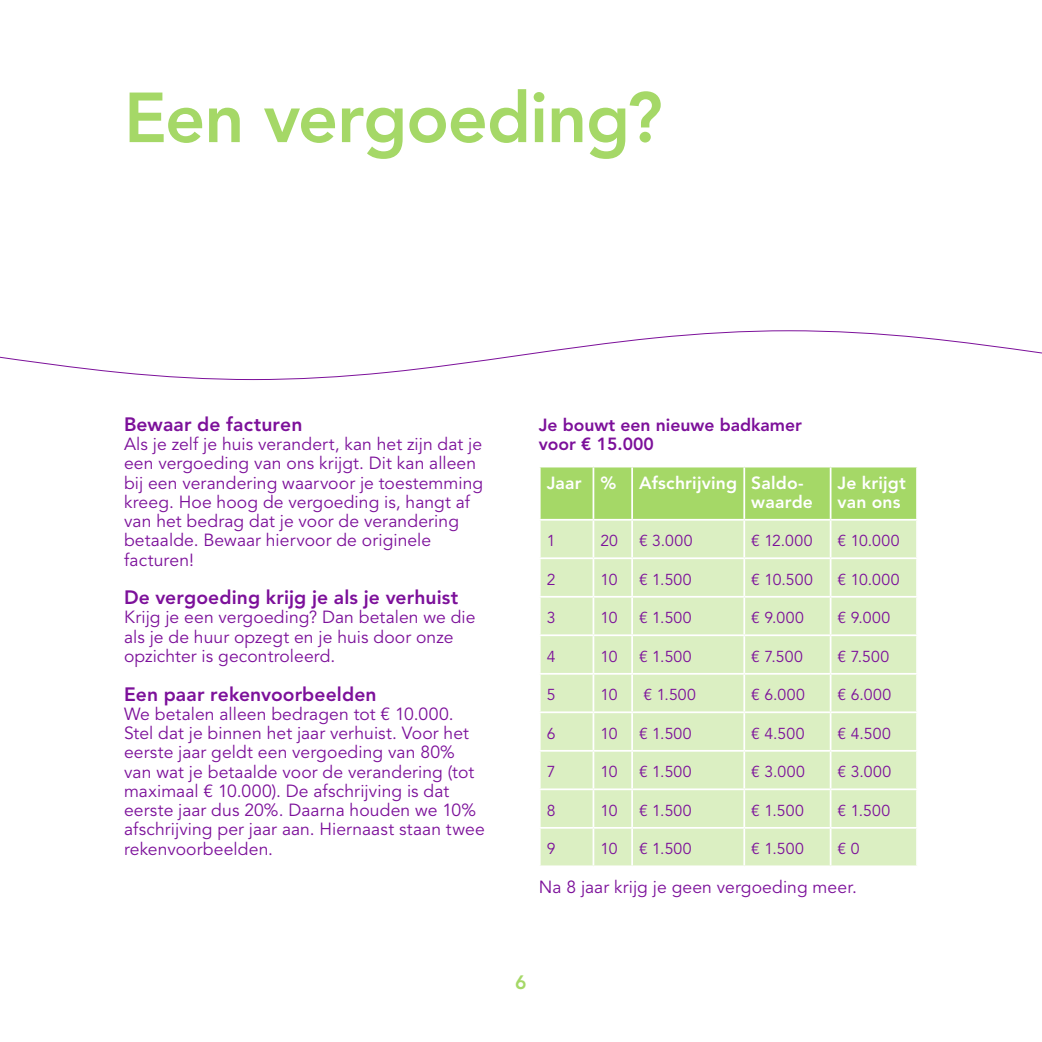
<style>
.page{position:relative;width:1042px;height:1042px;background:#fff}
.page>*{position:absolute;margin:0;border:0;box-sizing:border-box;transform-origin:0 0}
.t1{font:800 70px "Avenir LT Std";letter-spacing:-.015em;color:#a5d867}
.t2{font:800 19.25px "Avenir LT Std";letter-spacing:.005em;color:#7c109a}
.t3{font:800 19.25px "Avenir LT Std";color:#a5d867}
.t4{font:17.5px/19.2px "Avenir LT Std";letter-spacing:.005em;color:#7c109a}
.t5{font:800 17.5px/19.2px "Avenir LT Std";letter-spacing:.01em;color:#fff}
.t6{font:800 17.5px/19.2px "Avenir LT Std";color:#7c109a}
.t7{font:15.75px "Avenir LT Std";letter-spacing:.04em;color:#7c109a}
</style>
<div class="page">
<svg style="left:0;top:330px;width:1042px;height:50px"></svg>
<div style="left:540px;top:467px;width:376px;height:52px;background:#a5d867"></div>
<div style="left:540px;top:521px;width:376px;height:344px;background:#dbefc2"></div>
<hr style="left:592px;top:467px;width:2px;height:52px;background:#fff">
<hr style="left:631px;top:467px;width:2px;height:52px;background:#fff">
<hr style="left:743px;top:467px;width:2px;height:52px;background:#fff">
<hr style="left:830px;top:467px;width:1px;height:52px;background:#fff">
<hr style="left:592px;top:521px;width:2px;height:36px;background:#fff">
<hr style="left:631px;top:521px;width:2px;height:36px;background:#fff">
<hr style="left:743px;top:521px;width:2px;height:36px;background:#fff">
<hr style="left:830px;top:521px;width:1px;height:36px;background:#fff">
<hr style="left:539px;top:557px;width:54px;height:2px;background:#fff">
<hr style="left:593px;top:557px;width:39px;height:2px;background:#fff">
<hr style="left:592px;top:559px;width:2px;height:37px;background:#fff">
<hr style="left:632px;top:557px;width:112px;height:2px;background:#fff">
<hr style="left:631px;top:559px;width:2px;height:37px;background:#fff">
<hr style="left:744px;top:557px;width:86px;height:2px;background:#fff">
<hr style="left:743px;top:559px;width:2px;height:37px;background:#fff">
<hr style="left:830px;top:557px;width:88px;height:2px;background:#fff">
<hr style="left:830px;top:559px;width:1px;height:37px;background:#fff">
<hr style="left:539px;top:596px;width:54px;height:2px;background:#fff">
<hr style="left:593px;top:596px;width:39px;height:2px;background:#fff">
<hr style="left:592px;top:598px;width:2px;height:36px;background:#fff">
<hr style="left:632px;top:596px;width:112px;height:2px;background:#fff">
<hr style="left:631px;top:598px;width:2px;height:36px;background:#fff">
<hr style="left:744px;top:596px;width:86px;height:2px;background:#fff">
<hr style="left:743px;top:598px;width:2px;height:36px;background:#fff">
<hr style="left:830px;top:596px;width:88px;height:2px;background:#fff">
<hr style="left:830px;top:598px;width:1px;height:36px;background:#fff">
<hr style="left:539px;top:634px;width:54px;height:2px;background:#fff">
<hr style="left:593px;top:634px;width:39px;height:2px;background:#fff">
<hr style="left:592px;top:636px;width:2px;height:37px;background:#fff">
<hr style="left:632px;top:634px;width:112px;height:2px;background:#fff">
<hr style="left:631px;top:636px;width:2px;height:37px;background:#fff">
<hr style="left:744px;top:634px;width:86px;height:2px;background:#fff">
<hr style="left:743px;top:636px;width:2px;height:37px;background:#fff">
<hr style="left:830px;top:634px;width:88px;height:2px;background:#fff">
<hr style="left:830px;top:636px;width:1px;height:37px;background:#fff">
<hr style="left:539px;top:673px;width:54px;height:2px;background:#fff">
<hr style="left:593px;top:673px;width:39px;height:2px;background:#fff">
<hr style="left:592px;top:675px;width:2px;height:36px;background:#fff">
<hr style="left:632px;top:673px;width:112px;height:2px;background:#fff">
<hr style="left:631px;top:675px;width:2px;height:36px;background:#fff">
<hr style="left:744px;top:673px;width:86px;height:2px;background:#fff">
<hr style="left:743px;top:675px;width:2px;height:36px;background:#fff">
<hr style="left:830px;top:673px;width:88px;height:2px;background:#fff">
<hr style="left:830px;top:675px;width:1px;height:36px;background:#fff">
<hr style="left:539px;top:711px;width:54px;height:2px;background:#fff">
<hr style="left:593px;top:711px;width:39px;height:2px;background:#fff">
<hr style="left:592px;top:713px;width:2px;height:37px;background:#fff">
<hr style="left:632px;top:711px;width:112px;height:2px;background:#fff">
<hr style="left:631px;top:713px;width:2px;height:37px;background:#fff">
<hr style="left:744px;top:711px;width:86px;height:2px;background:#fff">
<hr style="left:743px;top:713px;width:2px;height:37px;background:#fff">
<hr style="left:830px;top:711px;width:88px;height:2px;background:#fff">
<hr style="left:830px;top:713px;width:1px;height:37px;background:#fff">
<hr style="left:539px;top:750px;width:54px;height:2px;background:#fff">
<hr style="left:593px;top:750px;width:39px;height:2px;background:#fff">
<hr style="left:592px;top:752px;width:2px;height:36px;background:#fff">
<hr style="left:632px;top:750px;width:112px;height:2px;background:#fff">
<hr style="left:631px;top:752px;width:2px;height:36px;background:#fff">
<hr style="left:744px;top:750px;width:86px;height:2px;background:#fff">
<hr style="left:743px;top:752px;width:2px;height:36px;background:#fff">
<hr style="left:830px;top:750px;width:88px;height:2px;background:#fff">
<hr style="left:830px;top:752px;width:1px;height:36px;background:#fff">
<hr style="left:539px;top:788px;width:54px;height:2px;background:#fff">
<hr style="left:593px;top:788px;width:39px;height:2px;background:#fff">
<hr style="left:592px;top:790px;width:2px;height:37px;background:#fff">
<hr style="left:632px;top:788px;width:112px;height:2px;background:#fff">
<hr style="left:631px;top:790px;width:2px;height:37px;background:#fff">
<hr style="left:744px;top:788px;width:86px;height:2px;background:#fff">
<hr style="left:743px;top:790px;width:2px;height:37px;background:#fff">
<hr style="left:830px;top:788px;width:88px;height:2px;background:#fff">
<hr style="left:830px;top:790px;width:1px;height:37px;background:#fff">
<hr style="left:539px;top:827px;width:54px;height:2px;background:#fff">
<hr style="left:593px;top:827px;width:39px;height:2px;background:#fff">
<hr style="left:592px;top:829px;width:2px;height:36px;background:#fff">
<hr style="left:632px;top:827px;width:112px;height:2px;background:#fff">
<hr style="left:631px;top:829px;width:2px;height:36px;background:#fff">
<hr style="left:744px;top:827px;width:86px;height:2px;background:#fff">
<hr style="left:743px;top:829px;width:2px;height:36px;background:#fff">
<hr style="left:830px;top:827px;width:88px;height:2px;background:#fff">
<hr style="left:830px;top:829px;width:1px;height:36px;background:#fff">
<h1 class="t1" style="left:124px;top:76px;width:540px">Een vergoeding?</h1>
<p class="t2" style="left:124px;top:413px;width:180px">Bewaar de facturen</p>
<p class="t4" style="left:124px;top:435px;width:361px">Als je zelf je huis verandert, kan het zijn dat je een vergoeding van ons krijgt. Dit kan alleen bij een verandering waarvoor je toestemming kreeg. Hoe hoog de vergoeding is, hangt af van het bedrag dat je voor de verandering betaalde. Bewaar hiervoor de originele facturen!</p>
<p class="t2" style="left:124px;top:586px;width:336px">De vergoeding krijg je als je verhuist</p>
<p class="t4" style="left:124px;top:608px;width:353px">Krijg je een vergoeding? Dan betalen we die als je de huur opzegt en je huis door onze opzichter is gecontroleerd.</p>
<p class="t2" style="left:124px;top:682px;width:254px">Een paar rekenvoorbeelden</p>
<p class="t4" style="left:124px;top:704px;width:362px">We betalen alleen bedragen tot € 10.000.<br>Stel dat je binnen het jaar verhuist. Voor het eerste jaar geldt een vergoeding van 80% van wat je betaalde voor de verandering (tot maximaal € 10.000). De afschrijving is dat eerste jaar dus 20%. Daarna houden we 10% afschrijving per jaar aan. Hiernaast staan twee rekenvoorbeelden.</p>
<p class="t6" style="left:539px;top:415px;width:265px">Je bouwt een nieuwe badkamer voor € 15.000</p>
<p class="t5" style="left:547px;top:473px;width:71px">Jaar %</p>
<p class="t5" style="left:751px;top:473px;width:63px;text-indent:-112px">Afschrijving Saldo&shy;waarde</p>
<p class="t5" style="left:837px;top:473px;width:70px">Je krijgt van ons</p>
<p class="t7" style="left:547px;top:532px;width:10px">1</p>
<p class="t7" style="left:600px;top:532px;width:19px">20</p>
<p class="t7" style="left:639px;top:532px;width:55px">€ 3.000</p>
<p class="t7" style="left:751px;top:532px;width:63px">€ 12.000</p>
<p class="t7" style="left:837px;top:532px;width:63px">€ 10.000</p>
<p class="t7" style="left:547px;top:570px;width:10px">2</p>
<p class="t7" style="left:600px;top:570px;width:19px">10</p>
<p class="t7" style="left:639px;top:570px;width:54px">€ 1.500</p>
<p class="t7" style="left:751px;top:570px;width:63px">€ 10.500</p>
<p class="t7" style="left:837px;top:570px;width:63px">€ 10.000</p>
<p class="t7" style="left:547px;top:609px;width:10px">3</p>
<p class="t7" style="left:600px;top:609px;width:19px">10</p>
<p class="t7" style="left:639px;top:609px;width:54px">€ 1.500</p>
<p class="t7" style="left:751px;top:609px;width:54px">€ 9.000</p>
<p class="t7" style="left:837px;top:609px;width:54px">€ 9.000</p>
<p class="t7" style="left:547px;top:647px;width:10px">4</p>
<p class="t7" style="left:600px;top:647px;width:19px">10</p>
<p class="t7" style="left:639px;top:647px;width:54px">€ 1.500</p>
<p class="t7" style="left:751px;top:647px;width:53px">€ 7.500</p>
<p class="t7" style="left:837px;top:647px;width:53px">€ 7.500</p>
<p class="t7" style="left:547px;top:686px;width:10px">5</p>
<p class="t7" style="left:600px;top:686px;width:19px">10</p>
<p class="t7" style="left:643px;top:686px;width:54px">€ 1.500</p>
<p class="t7" style="left:751px;top:686px;width:55px">€ 6.000</p>
<p class="t7" style="left:837px;top:686px;width:55px">€ 6.000</p>
<p class="t7" style="left:547px;top:724px;width:10px">6</p>
<p class="t7" style="left:600px;top:724px;width:19px">10</p>
<p class="t7" style="left:639px;top:724px;width:54px">€ 1.500</p>
<p class="t7" style="left:751px;top:724px;width:55px">€ 4.500</p>
<p class="t7" style="left:837px;top:724px;width:55px">€ 4.500</p>
<p class="t7" style="left:547px;top:763px;width:10px">7</p>
<p class="t7" style="left:600px;top:763px;width:19px">10</p>
<p class="t7" style="left:639px;top:763px;width:54px">€ 1.500</p>
<p class="t7" style="left:751px;top:763px;width:55px">€ 3.000</p>
<p class="t7" style="left:837px;top:763px;width:55px">€ 3.000</p>
<p class="t7" style="left:547px;top:801px;width:10px">8</p>
<p class="t7" style="left:600px;top:801px;width:19px">10</p>
<p class="t7" style="left:639px;top:801px;width:54px">€ 1.500</p>
<p class="t7" style="left:751px;top:801px;width:54px">€ 1.500</p>
<p class="t7" style="left:837px;top:801px;width:54px">€ 1.500</p>
<p class="t7" style="left:547px;top:840px;width:10px">9</p>
<p class="t7" style="left:600px;top:840px;width:19px">10</p>
<p class="t7" style="left:639px;top:840px;width:54px">€ 1.500</p>
<p class="t7" style="left:751px;top:840px;width:54px">€ 1.500</p>
<p class="t7" style="left:837px;top:840px;width:23px">€ 0</p>
<p class="t4" style="left:539px;top:878px;width:320px">Na 8 jaar krijg je geen vergoeding meer.</p>
<p class="t3" style="left:515px;top:971px;width:13px">6</p>
</div>
